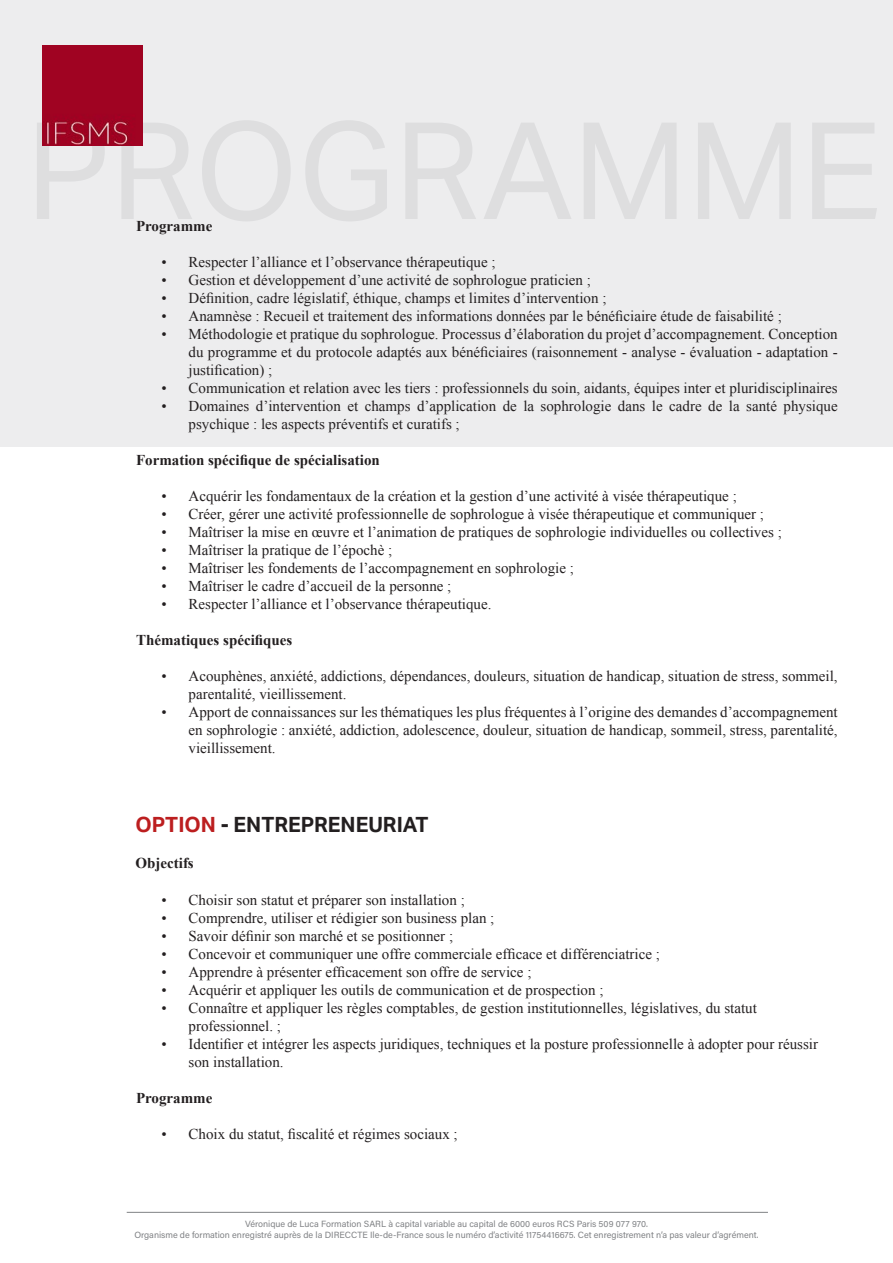
<style>
.page{position:relative;width:893px;height:1263px;background:#fff}
.page>*{position:absolute;margin:0;border:0;box-sizing:border-box;transform-origin:0 0}
.t1{font:700 21px "Aktiv Grotesk";color:#231f20}
.t2{font:15px/18px "Times New Roman";color:#231f20}
.t3{font:700 15px "Times New Roman";color:#231f20}
.t4{font:9px "Acumin Pro";color:#808285}
.s1{color:#bc1e1f}
</style>
<div class="page">
<div style="left:0;top:0;width:893px;height:446px;background:#ededee"></div>
<img style="left:43px;top:45px;width:100px;height:100px">
<hr style="left:127px;top:1212px;width:641px;height:1px;background:#808285">
<p class="t3" style="left:136px;top:216px;width:78px">Programme</p>
<p class="t2" style="left:162px;top:253px;width:335px">• Respecter l’alliance et l’observance thérapeutique ;</p>
<p class="t2" style="left:162px;top:271px;width:431px">• Gestion et développement d’une activité de sophrologue praticien ;</p>
<p class="t2" style="left:162px;top:289px;width:446px">• Définition, cadre législatif, éthique, champs et limites d’intervention ;</p>
<p class="t2" style="left:162px;top:307px;width:622px">• Anamnèse : Recueil et traitement des informations données par le bénéficiaire étude de faisabilité ;</p>
<p class="t2" style="left:189px;top:325px;width:651px;text-align:justify;text-indent:-27px">• Méthodologie et pratique du sophrologue. Processus d’élaboration du projet d’accompagnement. Conception du programme et du protocole adaptés aux bénéficiaires (raisonnement - analyse - évaluation - adaptation - justification) ;</p>
<p class="t2" style="left:162px;top:379px;width:678px">• Communication et relation avec les tiers : professionnels du soin, aidants, équipes inter et pluridisciplinaires</p>
<p class="t2" style="left:189px;top:397px;width:651px;text-indent:-27px">• Domaines d’intervention et champs d’application de la sophrologie dans le cadre de la santé physique psychique : les aspects préventifs et curatifs ;</p>
<p class="t3" style="left:136px;top:450px;width:245px">Formation spécifique de spécialisation</p>
<p class="t2" style="left:162px;top:487px;width:577px">• Acquérir les fondamentaux de la création et la gestion d’une activité à visée thérapeutique ;</p>
<p class="t2" style="left:162px;top:505px;width:604px">• Créer, gérer une activité professionnelle de sophrologue à visée thérapeutique et communiquer ;</p>
<p class="t2" style="left:162px;top:523px;width:622px">• Maîtriser la mise en œuvre et l’animation de pratiques de sophrologie individuelles ou collectives ;</p>
<p class="t2" style="left:162px;top:541px;width:232px">• Maîtriser la pratique de l’épochè ;</p>
<p class="t2" style="left:162px;top:559px;width:414px">• Maîtriser les fondements de l’accompagnement en sophrologie ;</p>
<p class="t2" style="left:162px;top:577px;width:291px">• Maîtriser le cadre d’accueil de la personne ;</p>
<p class="t2" style="left:162px;top:595px;width:331px">• Respecter l’alliance et l’observance thérapeutique.</p>
<p class="t3" style="left:136px;top:630px;width:158px">Thématiques spécifiques</p>
<p class="t2" style="left:189px;top:667px;width:651px;text-indent:-27px">• Acouphènes, anxiété, addictions, dépendances, douleurs, situation de handicap, situation de stress, sommeil, parentalité, vieillissement.</p>
<p class="t2" style="left:189px;top:703px;width:651px;text-align:justify;text-indent:-27px">• Apport de connaissances sur les thématiques les plus fréquentes à l’origine des demandes d’accompagnement en sophrologie : anxiété, addiction, adolescence, douleur, situation de handicap, sommeil, stress, parentalité, vieillissement.</p>
<p class="t1" style="left:135px;top:812px;width:295px"><span class="s1">OPTION</span> - ENTREPRENEURIAT</p>
<p class="t3" style="left:135px;top:853px;width:60px">Objectifs</p>
<p class="t2" style="left:162px;top:890px;width:305px">• Choisir son statut et préparer son installation ;</p>
<p class="t2" style="left:162px;top:908px;width:334px">• Comprendre, utiliser et rédigier son business plan ;</p>
<p class="t2" style="left:162px;top:926px;width:293px">• Savoir définir son marché et se positionner ;</p>
<p class="t2" style="left:162px;top:944px;width:500px">• Concevoir et communiquer une offre commerciale efficace et différenciatrice ;</p>
<p class="t2" style="left:162px;top:962px;width:371px">• Apprendre à présenter efficacement son offre de service ;</p>
<p class="t2" style="left:162px;top:980px;width:443px">• Acquérir et appliquer les outils de communication et de prospection ;</p>
<p class="t2" style="left:189px;top:998px;width:570px;text-indent:-27px">• Connaître et appliquer les règles comptables, de gestion institutionnelles, législatives, du statut professionnel. ;</p>
<p class="t2" style="left:189px;top:1034px;width:631px;text-indent:-27px">• Identifier et intégrer les aspects juridiques, techniques et la posture professionnelle à adopter pour réussir son installation.</p>
<p class="t3" style="left:136px;top:1087px;width:78px">Programme</p>
<p class="t2" style="left:162px;top:1124px;width:298px">• Choix du statut, fiscalité et régimes sociaux ;</p>
<p class="t4" style="left:245px;top:1218px;width:404px">Véronique de Luca Formation SARL à capital variable au capital de 6000 euros RCS Paris 509 077 970.</p>
<p class="t4" style="left:134px;top:1228px;width:626px">Organisme de formation enregistré auprès de la DIRECCTE Ile-de-France sous le numéro d’activité 11754416675. Cet enregistrement n’a pas valeur d’agrément.</p>
</div>
